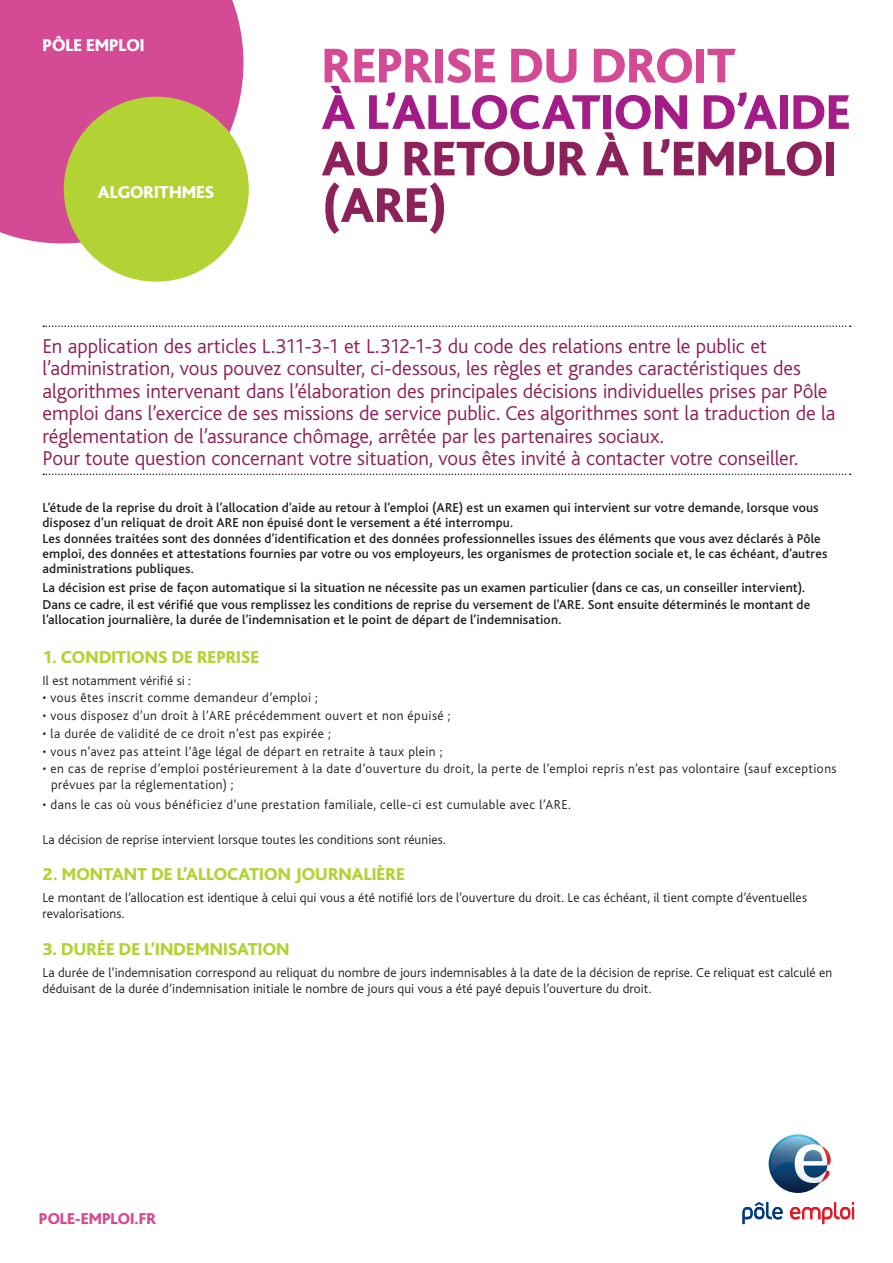
<style>
.page{position:relative;width:893px;height:1263px;background:#fff}
.page>*{position:absolute;margin:0;border:0;box-sizing:border-box;transform-origin:0 0}
.t1{font:800 51px/46.5px "Bliss";color:#8d215b}
.t2{font:800 51px "Bliss";color:#a41c88}
.t3{font:800 51px "Bliss";color:#d54a95}
.t4{font:300 21px/22.5px "Bliss";letter-spacing:-.005em;color:#8d215b}
.t5{font:800 18px "Bliss";letter-spacing:.005em;color:#b3d234}
.t6{font:800 18px "Bliss";color:#fff}
.t7{font:800 16.5px "Bliss";color:#d54a95}
.t8{font:500 13.5px/15.3px "Bliss";letter-spacing:.01em;color:#231f20}
.t9{font:300 13.5px/16.2px "Bliss";letter-spacing:.015em;color:#231f20}
.t10{font:300 13.5px/16.2px "Bliss";letter-spacing:.035em;color:#231f20}
</style>
<div class="page">
<div style="left:0;top:0;width:243px;height:243px;background:#d54a95"></div>
<div style="left:64px;top:97px;width:185px;height:185px;background:#b3d234;border-radius:50%"></div>
<svg style="left:769px;top:1134px;width:58px;height:59px"></svg>
<svg style="left:770px;top:1136px;width:61px;height:47px"></svg>
<svg style="left:742px;top:1202px;width:41px;height:22px"></svg>
<svg style="left:790px;top:1202px;width:64px;height:22px"></svg>
<svg style="left:43px;top:325px;width:808px;height:2px"></svg>
<svg style="left:43px;top:473px;width:808px;height:2px"></svg>
<h3 class="t6" style="left:43px;top:36px;width:104px">PÔLE EMPLOI</h3>
<h3 class="t6" style="left:98px;top:182px;width:118px">ALGORITHMES</h3>
<h1 class="t3" style="left:322px;top:39px;width:415px">REPRISE DU DROIT</h1>
<h1 class="t2" style="left:322px;top:86px;width:530px">À L’ALLOCATION D’AIDE</h1>
<h1 class="t1" style="left:322px;top:137px;width:516px">AU RETOUR À L’EMPLOI (ARE)</h1>
<p class="t4" style="left:43px;top:335px;width:795px">En application des articles L.311-3-1 et L.312-1-3 du code des relations entre le public et l’administration, vous pouvez consulter, ci-dessous, les règles et grandes caractéristiques des algorithmes intervenant dans l’élaboration des principales décisions individuelles prises par Pôle emploi dans l’exercice de ses missions de service public. Ces algorithmes sont la traduction de la réglementation de l’assurance chômage, arrêtée par les partenaires sociaux.<br>Pour toute question concernant votre situation, vous êtes invité à contacter votre conseiller.</p>
<p class="t8" style="left:43px;top:500px;width:786px">L’étude de la reprise du droit à l’allocation d’aide au retour à l’emploi (ARE) est un examen qui intervient sur votre demande, lorsque vous disposez d’un reliquat de droit ARE non épuisé dont le versement a été interrompu.<br>Les données traitées sont des données d’identification et des données professionnelles issues des éléments que vous avez déclarés à Pôle emploi, des données et attestations fournies par votre ou vos employeurs, les organismes de protection sociale et, le cas échéant, d’autres administrations publiques.</p>
<p class="t8" style="left:43px;top:579px;width:769px;line-height:17.7px">La décision est prise de façon automatique si la situation ne nécessite pas un examen particulier (dans ce cas, un conseiller intervient).<br>Dans ce cadre, il est vérifié que vous remplissez les conditions de reprise du versement de l’ARE. Sont ensuite déterminés le montant de</p>
<p class="t8" style="left:43px;top:613px;width:520px">l’allocation journalière, la durée de l’indemnisation et le point de départ de l’indemnisation.</p>
<h3 class="t5" style="left:43px;top:647px;width:218px">1. CONDITIONS DE REPRISE</h3>
<p class="t9" style="left:43px;top:672px;width:150px">Il est notamment vérifié si :</p>
<p class="t10" style="left:43px;top:690px;width:277px">• vous êtes inscrit comme demandeur d’emploi ;</p>
<p class="t10" style="left:43px;top:708px;width:409px">• vous disposez d’un droit à l’ARE précédemment ouvert et non épuisé ;</p>
<p class="t9" style="left:43px;top:725px;width:290px">• la durée de validité de ce droit n’est pas expirée ;</p>
<p class="t9" style="left:43px;top:743px;width:401px">• vous n’avez pas atteint l’âge légal de départ en retraite à taux plein ;</p>
<p class="t10" style="left:51px;top:761px;width:787px;text-indent:-9px">• en cas de reprise d’emploi postérieurement à la date d’ouverture du droit, la perte de l’emploi repris n’est pas volontaire (sauf exceptions prévues par la réglementation) ;</p>
<p class="t10" style="left:43px;top:796px;width:530px">• dans le cas où vous bénéficiez d’une prestation familiale, celle-ci est cumulable avec l’ARE.</p>
<p class="t9" style="left:43px;top:832px;width:405px">La décision de reprise intervient lorsque toutes les conditions sont réunies.</p>
<h3 class="t5" style="left:43px;top:864px;width:364px">2. MONTANT DE L’ALLOCATION JOURNALIÈRE</h3>
<p class="t9" style="left:43px;top:889px;width:766px">Le montant de l’allocation est identique à celui qui vous a été notifié lors de l’ouverture du droit. Le cas échéant, il tient compte d’éventuelles revalorisations.</p>
<h3 class="t5" style="left:43px;top:939px;width:249px">3. DURÉE DE L’INDEMNISATION</h3>
<p class="t9" style="left:43px;top:965px;width:791px">La durée de l’indemnisation correspond au reliquat du nombre de jours indemnisables à la date de la décision de reprise. Ce reliquat est calculé en déduisant de la durée d’indemnisation initiale le nombre de jours qui vous a été payé depuis l’ouverture du droit.</p>
<p class="t7" style="left:39px;top:1210px;width:119px">POLE-EMPLOI.FR</p>
</div>
